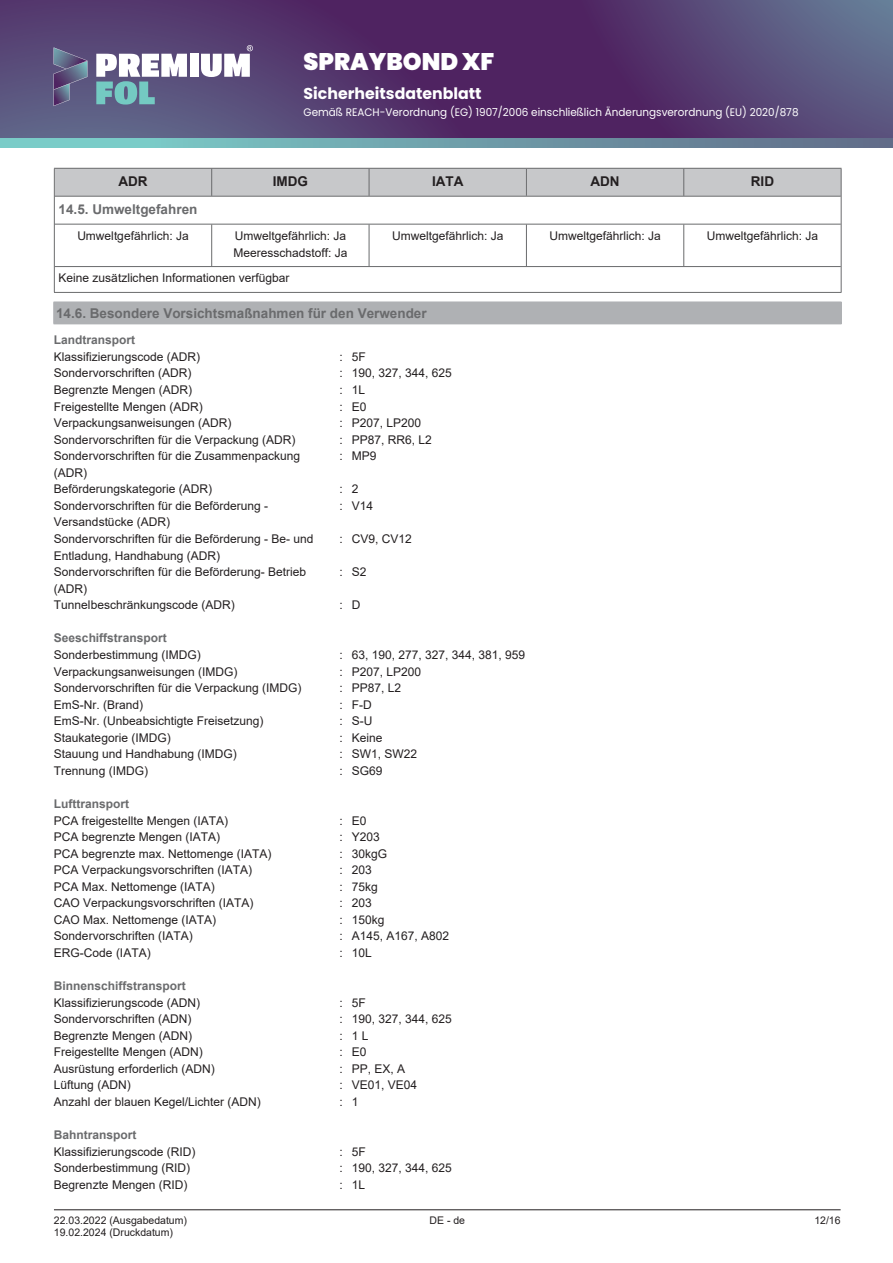
<style>
.page{position:relative;width:893px;height:1263px;background:#fff}
.page>*{position:absolute;margin:0;border:0;box-sizing:border-box;transform-origin:0 0}
.t1{font:900 24px "Poppins";color:#fff}
.t2{font:700 15.75px "Poppins";color:#fff}
.t3{font:700 13.5px "Arial";color:#6a6b6d}
.t4{font:700 13.5px "Arial";color:#231f20}
.t5{font:12px/16.5px "Arial";color:#231f20}
.t6{font:700 12px "Arial";color:#6a6b6d}
.t7{font:10.95px "Poppins";color:#fff;scale:.95 1}
.t8{font:10.5px/12px "Arial";color:#231f20}
</style>
<div class="page">
<hr style="left:54px;top:1209px;width:787px;height:1px;background:#231f20">
<div style="left:55px;top:169px;width:156px;height:27px;background:#c7c8ca"></div>
<div style="left:212px;top:169px;width:157px;height:27px;background:#c7c8ca"></div>
<div style="left:369px;top:169px;width:157px;height:27px;background:#c7c8ca"></div>
<div style="left:527px;top:169px;width:156px;height:27px;background:#c7c8ca"></div>
<div style="left:684px;top:169px;width:157px;height:27px;background:#c7c8ca"></div>
<hr style="left:54px;top:169px;width:1px;height:123px;background:#6a6b6d">
<svg style="left:211px;top:169px;width:1px;height:27px"></svg>
<svg style="left:369px;top:169px;width:1px;height:27px"></svg>
<svg style="left:526px;top:169px;width:1px;height:27px"></svg>
<svg style="left:683px;top:169px;width:1px;height:27px"></svg>
<hr style="left:841px;top:169px;width:1px;height:123px;background:#6a6b6d">
<hr style="left:211px;top:224px;width:1px;height:42px;background:#6a6b6d">
<hr style="left:369px;top:224px;width:1px;height:42px;background:#6a6b6d">
<hr style="left:526px;top:224px;width:1px;height:42px;background:#6a6b6d">
<hr style="left:683px;top:224px;width:1px;height:42px;background:#6a6b6d">
<hr style="left:54px;top:168px;width:787px;height:1px;background:#6a6b6d">
<hr style="left:55px;top:196px;width:786px;height:1px;background:#6a6b6d">
<hr style="left:55px;top:224px;width:786px;height:1px;background:#6a6b6d">
<hr style="left:55px;top:266px;width:786px;height:1px;background:#6a6b6d">
<hr style="left:54px;top:292px;width:787px;height:1px;background:#6a6b6d">
<div style="left:54px;top:302px;width:787px;height:22px;background:#afb1b4"></div>
<svg style="left:53px;top:302px;width:1px;height:22px"></svg>
<svg style="left:841px;top:302px;width:1px;height:22px"></svg>
<hr style="left:54px;top:324px;width:787px;height:1px;background:#afb1b4">
<svg style="left:0;top:0;width:545px;height:139px;background:#543a6f"></svg>
<svg style="left:545px;top:0;width:348px;height:139px;background:#564173"></svg>
<svg style="left:0;top:139px;width:893px;height:8px;background:#6fa0ab"></svg>
<div style="left:190px;top:54px;width:8px;height:23px;background:#fff"></div>
<svg style="left:96px;top:54px;width:91px;height:51px"></svg>
<svg style="left:201px;top:45px;width:52px;height:32px"></svg>
<svg style="left:54px;top:47px;width:33px;height:59px;background:#616185"></svg>
<h1 class="t1" style="left:304px;top:48px;width:192px">SPRAYBOND XF</h1>
<h2 class="t2" style="left:304px;top:85px;width:179px">Sicherheitsdatenblatt</h2>
<p class="t7" style="left:304px;top:106px;width:522px">Gemäß REACH-Verordnung (EG) 1907/2006 einschließlich Änderungsverordnung (EU) 2020/878</p>
<p class="t4" style="left:118px;top:171px;width:31px">ADR</p>
<p class="t4" style="left:273px;top:171px;width:37px">IMDG</p>
<p class="t4" style="left:432px;top:171px;width:33px">IATA</p>
<p class="t4" style="left:590px;top:171px;width:31px">ADN</p>
<p class="t4" style="left:751px;top:171px;width:25px">RID</p>
<p class="t3" style="left:59px;top:199px;width:140px">14.5. Umweltgefahren</p>
<p class="t5" style="left:77px;top:227px;width:113px">Umweltgefährlich: Ja</p>
<p class="t5" style="left:233px;top:227px;width:116px">Umweltgefährlich: Ja<br>Meeresschadstoff: Ja</p>
<p class="t5" style="left:392px;top:227px;width:113px">Umweltgefährlich: Ja</p>
<p class="t5" style="left:549px;top:227px;width:113px">Umweltgefährlich: Ja</p>
<p class="t5" style="left:707px;top:227px;width:113px">Umweltgefährlich: Ja</p>
<p class="t5" style="left:59px;top:270px;width:232px">Keine zusätzlichen Informationen verfügbar</p>
<p class="t3" style="left:56px;top:304px;width:372px">14.6. Besondere Vorsichtsmaßnahmen für den Verwender</p>
<p class="t6" style="left:54px;top:332px;width:83px">Landtransport</p>
<p class="t5" style="left:54px;top:348px;width:148px">Klassifizierungscode (ADR)</p>
<p class="t5" style="left:339px;top:348px;width:28px">: 5F</p>
<p class="t5" style="left:54px;top:365px;width:139px">Sondervorschriften (ADR)</p>
<p class="t5" style="left:339px;top:365px;width:114px">: 190, 327, 344, 625</p>
<p class="t5" style="left:54px;top:381px;width:140px">Begrenzte Mengen (ADR)</p>
<p class="t5" style="left:339px;top:381px;width:27px">: 1L</p>
<p class="t5" style="left:54px;top:398px;width:150px">Freigestellte Mengen (ADR)</p>
<p class="t5" style="left:339px;top:398px;width:28px">: E0</p>
<p class="t5" style="left:54px;top:415px;width:179px">Verpackungsanweisungen (ADR)</p>
<p class="t5" style="left:339px;top:415px;width:83px">: P207, LP200</p>
<p class="t5" style="left:54px;top:431px;width:243px">Sondervorschriften für die Verpackung (ADR)</p>
<p class="t5" style="left:339px;top:431px;width:94px">: PP87, RR6, L2</p>
<p class="t5" style="left:54px;top:448px;width:248px">Sondervorschriften für die Zusammenpackung (ADR)</p>
<p class="t5" style="left:339px;top:448px;width:38px">: MP9</p>
<p class="t5" style="left:54px;top:481px;width:160px">Beförderungskategorie (ADR)</p>
<p class="t5" style="left:339px;top:481px;width:20px">: 2</p>
<p class="t5" style="left:54px;top:497px;width:216px">Sondervorschriften für die Beförderung -<br>Versandstücke (ADR)</p>
<p class="t5" style="left:339px;top:497px;width:35px">: V14</p>
<p class="t5" style="left:54px;top:530px;width:261px">Sondervorschriften für die Beförderung - Be- und<br>Entladung, Handhabung (ADR)</p>
<p class="t5" style="left:339px;top:530px;width:74px">: CV9, CV12</p>
<p class="t5" style="left:54px;top:564px;width:254px">Sondervorschriften für die Beförderung- Betrieb (ADR)</p>
<p class="t5" style="left:339px;top:564px;width:28px">: S2</p>
<p class="t5" style="left:54px;top:597px;width:182px">Tunnelbeschränkungscode (ADR)</p>
<p class="t5" style="left:339px;top:597px;width:22px">: D</p>
<p class="t6" style="left:54px;top:630px;width:114px">Seeschiffstransport</p>
<p class="t5" style="left:54px;top:646px;width:148px">Sonderbestimmung (IMDG)</p>
<p class="t5" style="left:339px;top:646px;width:187px">: 63, 190, 277, 327, 344, 381, 959</p>
<p class="t5" style="left:54px;top:663px;width:185px">Verpackungsanweisungen (IMDG)</p>
<p class="t5" style="left:339px;top:663px;width:83px">: P207, LP200</p>
<p class="t5" style="left:54px;top:679px;width:249px">Sondervorschriften für die Verpackung (IMDG)</p>
<p class="t5" style="left:339px;top:679px;width:63px">: PP87, L2</p>
<p class="t5" style="left:54px;top:696px;width:91px">EmS-Nr. (Brand)</p>
<p class="t5" style="left:339px;top:696px;width:34px">: F-D</p>
<p class="t5" style="left:54px;top:713px;width:211px">EmS-Nr. (Unbeabsichtigte Freisetzung)</p>
<p class="t5" style="left:339px;top:713px;width:34px">: S-U</p>
<p class="t5" style="left:54px;top:729px;width:118px">Staukategorie (IMDG)</p>
<p class="t5" style="left:339px;top:729px;width:45px">: Keine</p>
<p class="t5" style="left:54px;top:746px;width:184px">Stauung und Handhabung (IMDG)</p>
<p class="t5" style="left:339px;top:746px;width:79px">: SW1, SW22</p>
<p class="t5" style="left:54px;top:762px;width:96px">Trennung (IMDG)</p>
<p class="t5" style="left:339px;top:762px;width:45px">: SG69</p>
<p class="t6" style="left:54px;top:795px;width:77px">Lufttransport</p>
<p class="t5" style="left:54px;top:812px;width:176px">PCA freigestellte Mengen (IATA)</p>
<p class="t5" style="left:339px;top:812px;width:28px">: E0</p>
<p class="t5" style="left:54px;top:828px;width:168px">PCA begrenzte Mengen (IATA)</p>
<p class="t5" style="left:339px;top:828px;width:42px">: Y203</p>
<p class="t5" style="left:54px;top:845px;width:219px">PCA begrenzte max. Nettomenge (IATA)</p>
<p class="t5" style="left:339px;top:845px;width:49px">: 30kgG</p>
<p class="t5" style="left:54px;top:862px;width:200px">PCA Verpackungsvorschriften (IATA)</p>
<p class="t5" style="left:339px;top:862px;width:34px">: 203</p>
<p class="t5" style="left:54px;top:878px;width:162px">PCA Max. Nettomenge (IATA)</p>
<p class="t5" style="left:339px;top:878px;width:40px">: 75kg</p>
<p class="t5" style="left:54px;top:895px;width:201px">CAO Verpackungsvorschriften (IATA)</p>
<p class="t5" style="left:339px;top:895px;width:34px">: 203</p>
<p class="t5" style="left:54px;top:911px;width:164px">CAO Max. Nettomenge (IATA)</p>
<p class="t5" style="left:339px;top:911px;width:47px">: 150kg</p>
<p class="t5" style="left:54px;top:928px;width:140px">Sondervorschriften (IATA)</p>
<p class="t5" style="left:339px;top:928px;width:111px">: A145, A167, A802</p>
<p class="t5" style="left:54px;top:944px;width:98px">ERG-Code (IATA)</p>
<p class="t5" style="left:339px;top:944px;width:34px">: 10L</p>
<p class="t6" style="left:54px;top:977px;width:134px">Binnenschiffstransport</p>
<p class="t5" style="left:54px;top:994px;width:148px">Klassifizierungscode (ADN)</p>
<p class="t5" style="left:339px;top:994px;width:28px">: 5F</p>
<p class="t5" style="left:54px;top:1011px;width:139px">Sondervorschriften (ADN)</p>
<p class="t5" style="left:339px;top:1011px;width:114px">: 190, 327, 344, 625</p>
<p class="t5" style="left:54px;top:1027px;width:140px">Begrenzte Mengen (ADN)</p>
<p class="t5" style="left:339px;top:1027px;width:30px">: 1L</p>
<p class="t5" style="left:54px;top:1044px;width:150px">Freigestellte Mengen (ADN)</p>
<p class="t5" style="left:339px;top:1044px;width:28px">: E0</p>
<p class="t5" style="left:54px;top:1060px;width:162px">Ausrüstung erforderlich (ADN)</p>
<p class="t5" style="left:339px;top:1060px;width:67px">: PP, EX, A</p>
<p class="t5" style="left:54px;top:1077px;width:78px">Lüftung (ADN)</p>
<p class="t5" style="left:339px;top:1077px;width:79px">: VE01, VE04</p>
<p class="t5" style="left:54px;top:1093px;width:208px">Anzahl der blauen Kegel/Lichter (ADN)</p>
<p class="t5" style="left:339px;top:1093px;width:20px">: 1</p>
<p class="t6" style="left:54px;top:1126px;width:84px">Bahntransport</p>
<p class="t5" style="left:54px;top:1143px;width:143px">Klassifizierungscode (RID)</p>
<p class="t5" style="left:339px;top:1143px;width:28px">: 5F</p>
<p class="t5" style="left:54px;top:1160px;width:138px">Sonderbestimmung (RID)</p>
<p class="t5" style="left:339px;top:1160px;width:114px">: 190, 327, 344, 625</p>
<p class="t5" style="left:54px;top:1176px;width:135px">Begrenzte Mengen (RID)</p>
<p class="t5" style="left:339px;top:1176px;width:27px">: 1L</p>
<p class="t8" style="left:54px;top:1214px;width:135px">22.03.2022 (Ausgabedatum)<br>19.02.2024 (Druckdatum)</p>
<p class="t8" style="left:429px;top:1214px;width:37px">DE - de</p>
<p class="t8" style="left:814px;top:1214px;width:28px">12/16</p>
</div>
